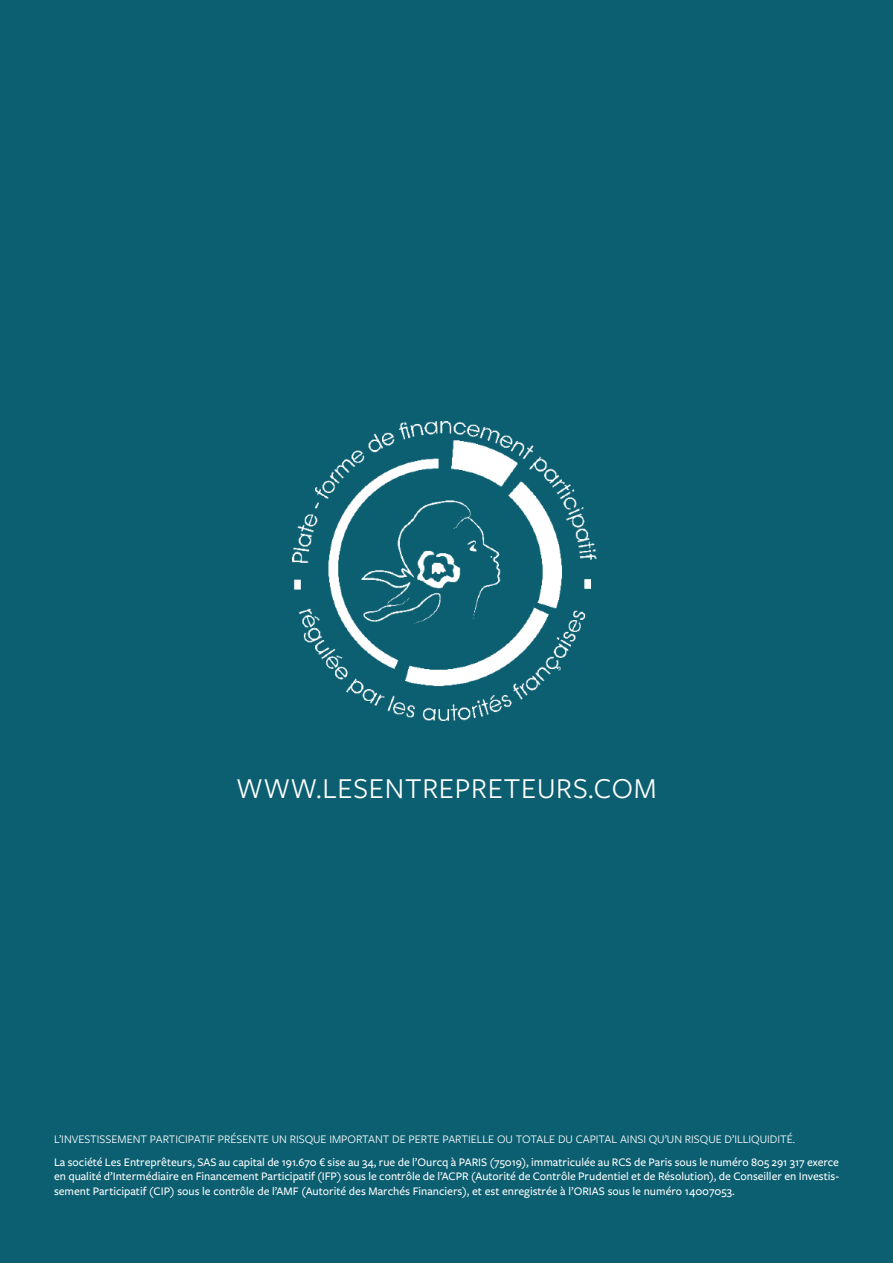
<style>
.page{position:relative;width:893px;height:1263px;background:#0c5f71}
.page>*{position:absolute;margin:0;border:0;box-sizing:border-box;transform-origin:0 0}
.t1{font:30px "Freight Sans Pro";letter-spacing:.025em;color:#fff}
.t2{font:500 12px/14.4px "Freight Sans Pro";color:#fff;text-align:justify}
.t3{font:12px "Freight Sans Pro";color:#fff}
</style>
<div class="page">
<img style="left:293px;top:422px;width:303px;height:299px">
<h1 class="t1" style="left:236px;top:768px;width:422px">WWW.LESENTREPRETEURS.COM</h1>
<p class="t3" style="left:54px;top:1131px;width:743px">L’INVESTISSEMENT PARTICIPATIF PRÉSENTE UN RISQUE IMPORTANT DE PERTE PARTIELLE OU TOTALE DU CAPITAL AINSI QU’UN RISQUE D’ILLIQUIDITÉ.</p>
<p class="t2" style="left:54px;top:1154px;width:787px">La société Les Entreprêteurs, SAS au capital de 191.670 € sise au 34, rue de l’Ourcq à PARIS (75019), immatriculée au RCS de Paris sous le numéro 805 291 317 exerce en qualité d’Intermédiaire en Financement Participatif (IFP) sous le contrôle de l’ACPR (Autorité de Contrôle Prudentiel et de Résolution), de Conseiller en Investis&shy;sement Participatif (CIP) sous le contrôle de l’AMF (Autorité des Marchés Financiers), et est enregistrée à l’ORIAS sous le numéro 14007053.</p>
</div>
